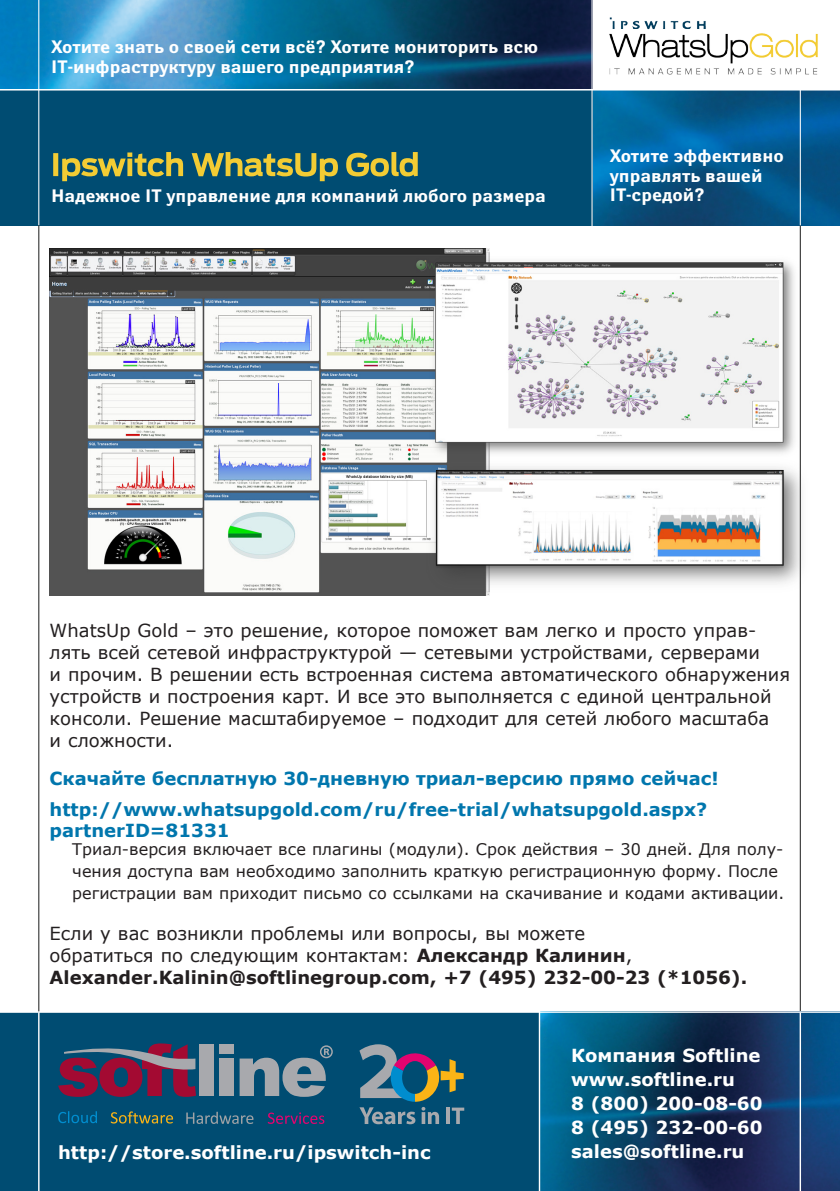
<style>
.page{position:relative;width:840px;height:1191px;background:#fff}
.page>*{position:absolute;margin:0;border:0;box-sizing:border-box;transform-origin:0 0}
.Headline_III{font:18px/22px "Verdana";color:#231f20}
.Paragraph{font:700 18px/20px "Yanus C";color:#fff}
.Paragraph-2{font:700 18px/22px "Verdana";color:#231f20}
.Headline_III-2{font:700 18px/30px "Verdana";color:#0076ad}
.Paragraph-3{font:700 18px "Verdana";color:#fff}
.Paragraph-4{font:16px/22px "Verdana";color:#231f20}
.s1{font-weight:400}
</style>
<div class="page">
<img style="left:592px;top:90px;width:247px;height:135px">
<div style="left:0;top:90px;width:592px;height:135px;background:#004c72"></div>
<img style="left:0;top:0;width:591px;height:89px">
<hr style="left:38px;top:0;width:1px;height:225px;background:#fff">
<hr style="left:38px;top:225px;width:1px;height:966px;background:#272828">
<hr style="left:799px;top:225px;width:1px;height:966px;background:#272828">
<hr style="left:591px;top:0;width:1px;height:227px;background:#fff">
<hr style="left:799px;top:89px;width:1px;height:136px;background:#fff">
<img style="left:609px;top:17px;width:209px;height:58px">
<img style="left:50px;top:248px;width:439px;height:348px">
<img style="left:426px;top:253px;width:374px;height:202px">
<img style="left:421px;top:455px;width:381px;height:140px">
<svg style="left:53px;top:152px;width:364px;height:29px"></svg>
<img style="left:540px;top:1012px;width:299px;height:179px">
<div style="left:0;top:1012px;width:539px;height:179px;background:#004c72"></div>
<hr style="left:538px;top:996px;width:2px;height:195px;background:#fff">
<div style="left:567px;top:1015px;width:15px;height:17px;background:#006e99"></div>
<svg style="left:268px;top:1112px;width:56px;height:12px"></svg>
<svg style="left:111px;top:1111px;width:62px;height:12px"></svg>
<svg style="left:58px;top:1111px;width:39px;height:12px"></svg>
<div style="left:199px;top:1044px;width:14px;height:52px;background:#a8a9ad"></div>
<div style="left:219px;top:1058px;width:15px;height:38px;background:#a8a9ad"></div>
<div style="left:219px;top:1044px;width:15px;height:10px;background:#a8a9ad"></div>
<svg style="left:58px;top:1043px;width:138px;height:53px"></svg>
<svg style="left:239px;top:1045px;width:93px;height:51px"></svg>
<svg style="left:186px;top:1111px;width:67px;height:13px"></svg>
<svg style="left:359px;top:1044px;width:104px;height:57px"></svg>
<svg style="left:421px;top:1107px;width:18px;height:17px"></svg>
<hr style="left:446px;top:1107px;width:4px;height:17px;background:#a8a9ad">
<svg style="left:451px;top:1107px;width:13px;height:17px"></svg>
<svg style="left:359px;top:1107px;width:56px;height:17px"></svg>
<hr style="left:38px;top:1012px;width:1px;height:179px;background:#fff">
<hr style="left:799px;top:1012px;width:1px;height:179px;background:#fff">
<hr style="left:0;top:1011px;width:839px;height:1px;background:#fff">
<p class="Paragraph" style="left:51px;top:37px;width:488px">Хотите знать о своей сети всё? Хотите мониторить всю<br>IT-инфраструктуру вашего предприятия?</p>
<p class="Paragraph" style="left:51px;top:186px;width:496px">Надежное IT управление для компаний любого размера</p>
<p class="Paragraph" style="left:609px;top:146px;width:175px">Хотите эффективно управлять вашей<br>IT-средой?</p>
<p class="Headline_III" style="left:50px;top:620px;width:741px">WhatsUp Gold – это решение, которое поможет вам легко и просто управ&shy;лять всей сетевой инфраструктурой — сетевыми устройствами, серверами<br>и прочим. В решении есть встроенная система автоматического обнаружения устройств и построения карт. И все это выполняется с единой центральной консоли. Решение масштабируемое – подходит для сетей любого масштаба<br>и сложности.</p>
<p class="Headline_III-2" style="left:50px;top:764px;width:670px">Скачайте бесплатную 30-дневную триал-версию прямо сейчас! http://www.whatsupgold.com/ru/free-trial/whatsupgold.aspx?</p>
<p class="Headline_III-2" style="left:50px;top:815px;width:181px">partnerID=81331</p>
<p class="Paragraph-4" style="left:72px;top:838px;width:713px">Триал-версия включает все плагины (модули). Срок действия – 30 дней. Для полу&shy;чения доступа вам необходимо заполнить краткую регистрационную форму. После регистрации вам приходит письмо со ссылками на скачивание и кодами активации.</p>
<p class="Paragraph-2" style="left:50px;top:922px;width:698px"><span class="s1">Если у вас возникли проблемы или вопросы, вы можете<br>обратиться по следующим контактам:</span> Александр Калинин<span class="s1">,<br></span>Alexander.Kalinin@softlinegroup.com, +7 (495) 232-00-23 (*1056).</p>
<p class="Paragraph-3" style="left:571px;top:1043px;width:191px">Компания Softline</p>
<p class="Paragraph-3" style="left:571px;top:1067px;width:165px">www.softline.ru</p>
<p class="Paragraph-3" style="left:571px;top:1091px;width:193px">8 (800) 200-08-60</p>
<p class="Paragraph-3" style="left:571px;top:1115px;width:193px">8 (495) 232-00-60</p>
<p class="Paragraph-3" style="left:58px;top:1141px;width:374px">http://store.softline.ru/ipswitch-inc</p>
<p class="Paragraph-3" style="left:571px;top:1139px;width:175px">sales@softline.ru</p>
</div>
